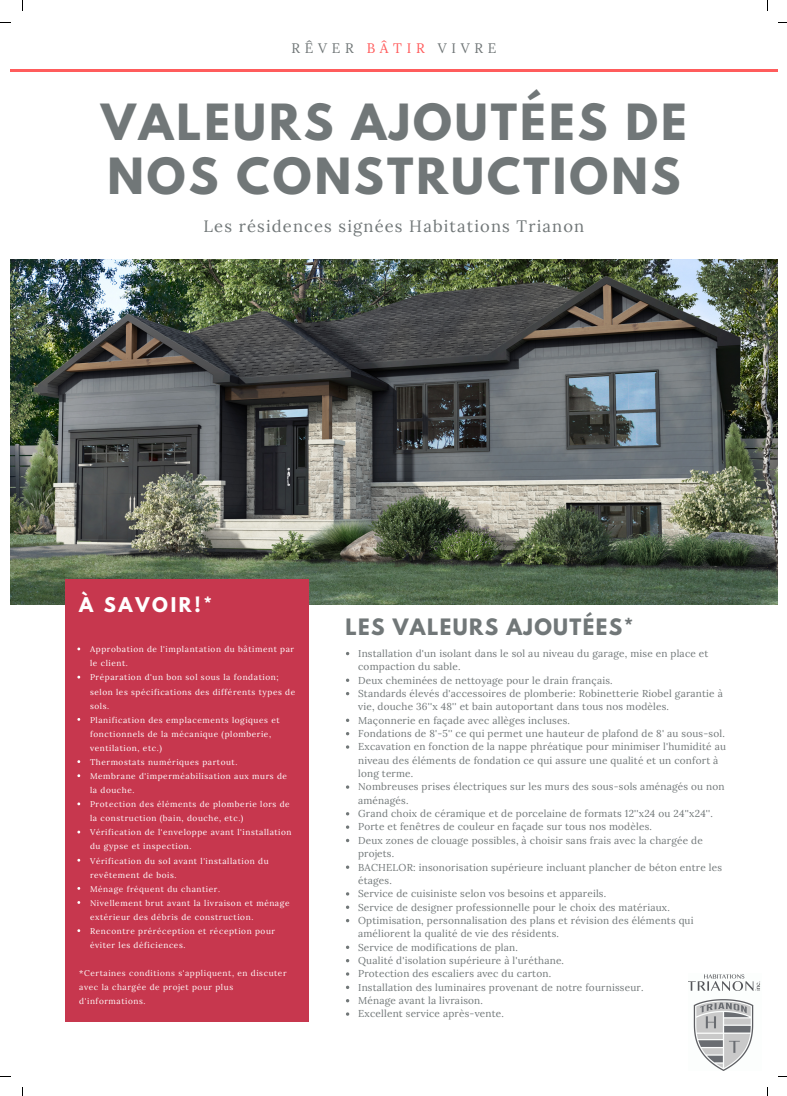
<style>
.page{position:relative;width:787px;height:1096px;background:#fff}
.page>*{position:absolute;margin:0;border:0;box-sizing:border-box;transform-origin:0 0}
.t1{font:700 44.12px/54.4px "League Spartan";letter-spacing:.07em;color:#717778}
.t2{font:700 20px "League Spartan";letter-spacing:.07em;color:#717778}
.t3{font:700 18px "League Spartan";letter-spacing:.15em;color:#fff}
.t4{font:16.5px "Lora";letter-spacing:.07em;color:#717778}
.t5{font:13.75px "Lora";letter-spacing:.34em;color:#717778}
.t6{font:10px/13.4px "Lora";letter-spacing:.02em;color:#717778}
.t7{font:8.25px/14.1px "Lora";letter-spacing:.07em;color:#fff}
.t8{font:8.25px/14.1px "Lora";letter-spacing:.07em;color:#fffbf9}
.s1{color:#ff5c5c}
.s2{color:#fff}
</style>
<div class="page">
<hr style="left:10px;top:69px;width:768px;height:3px;background:#ff5c5c">
<img style="left:10px;top:260px;width:768px;height:344px">
<div style="left:65px;top:579px;width:244px;height:442px;background:#c7374e"></div>
<svg style="left:346px;top:678px;width:3px;height:4px"></svg>
<img style="left:688px;top:974px;width:73px;height:96px">
<h3 class="t5" style="left:291px;top:39px;width:206px">RÊVER <span class="s1">BÂTIR</span> VIVRE</h3>
<h1 class="t1" style="left:101px;top:100px;width:587px">VALEURS AJOUTÉES DE<br>NOS CONSTRUCTIONS</h1>
<h3 class="t4" style="left:204px;top:216px;width:382px">Les résidences signées Habitations Trianon</h3>
<h3 class="t3" style="left:79px;top:596px;width:134px">À SAVOIR!*</h3>
<p class="t7" style="left:90px;top:642px;width:207px">Approbation de l'implantation du bâtiment par le client.<br>Préparation d'un bon sol sous la fondation; selon les spécifications des différents types de sols.<br>Planification des emplacements logiques et fonctionnels de la mécanique (plomberie, ventilation, etc.)<br>Thermostats numériques partout.<br>Membrane d'imperméabilisation aux murs de la douche.<br>Protection des éléments de plomberie lors de la construction (bain, douche, etc.)<br>Vérification de l'enveloppe avant l'installation du gypse et inspection.<br>Vérification du sol avant l'installation du revêtement de bois.<br>Ménage fréquent du chantier.<br>Nivellement brut avant la livraison et ménage extérieur des débris de construction.<br>Rencontre préréception et réception pour éviter les déficiences.</p>
<p class="t8" style="left:79px;top:966px;width:209px"><span class="s2">*C</span>ertaines conditions s'appliquent, en discuter avec la chargée de projet pour plus d'informations.</p>
<h2 class="t2" style="left:345px;top:617px;width:290px">LES VALEURS AJOUTÉES*</h2>
<p class="t6" style="left:358px;top:646px;width:369px">Installation d'un isolant dans le sol au niveau du garage, mise en place et compaction du sable.<br>Deux cheminées de nettoyage pour le drain français.<br>Standards élevés d'accessoires de plomberie: Robinetterie Riobel garantie à vie, douche 36''x 48'' et bain autoportant dans tous nos modèles.<br>Maçonnerie en façade avec allèges incluses.<br>Fondations de 8'-5'' ce qui permet une hauteur de plafond de 8' au sous-sol.<br>Excavation en fonction de la nappe phréatique pour minimiser l'humidité au niveau des éléments de fondation ce qui assure une qualité et un confort à long terme.<br>Nombreuses prises électriques sur les murs des sous-sols aménagés ou non aménagés.<br>Grand choix de céramique et de porcelaine de formats 12''x24 ou 24''x24''.<br>Porte et fenêtres de couleur en façade sur tous nos modèles.<br>Deux zones de clouage possibles, à choisir sans frais avec la chargée de projets.<br>BACHELOR: insonorisation supérieure incluant plancher de béton entre les étages.<br>Service de cuisiniste selon vos besoins et appareils.<br>Service de designer professionnelle pour le choix des matériaux.<br>Optimisation, personnalisation des plans et révision des éléments qui améliorent la qualité de vie des résidents.<br>Service de modifications de plan.<br>Qualité d'isolation supérieure à l'uréthane.<br>Protection des escaliers avec du carton.<br>Installation des luminaires provenant de notre fournisseur.<br>Ménage avant la livraison.<br>Excellent service après-vente.</p>
</div>
